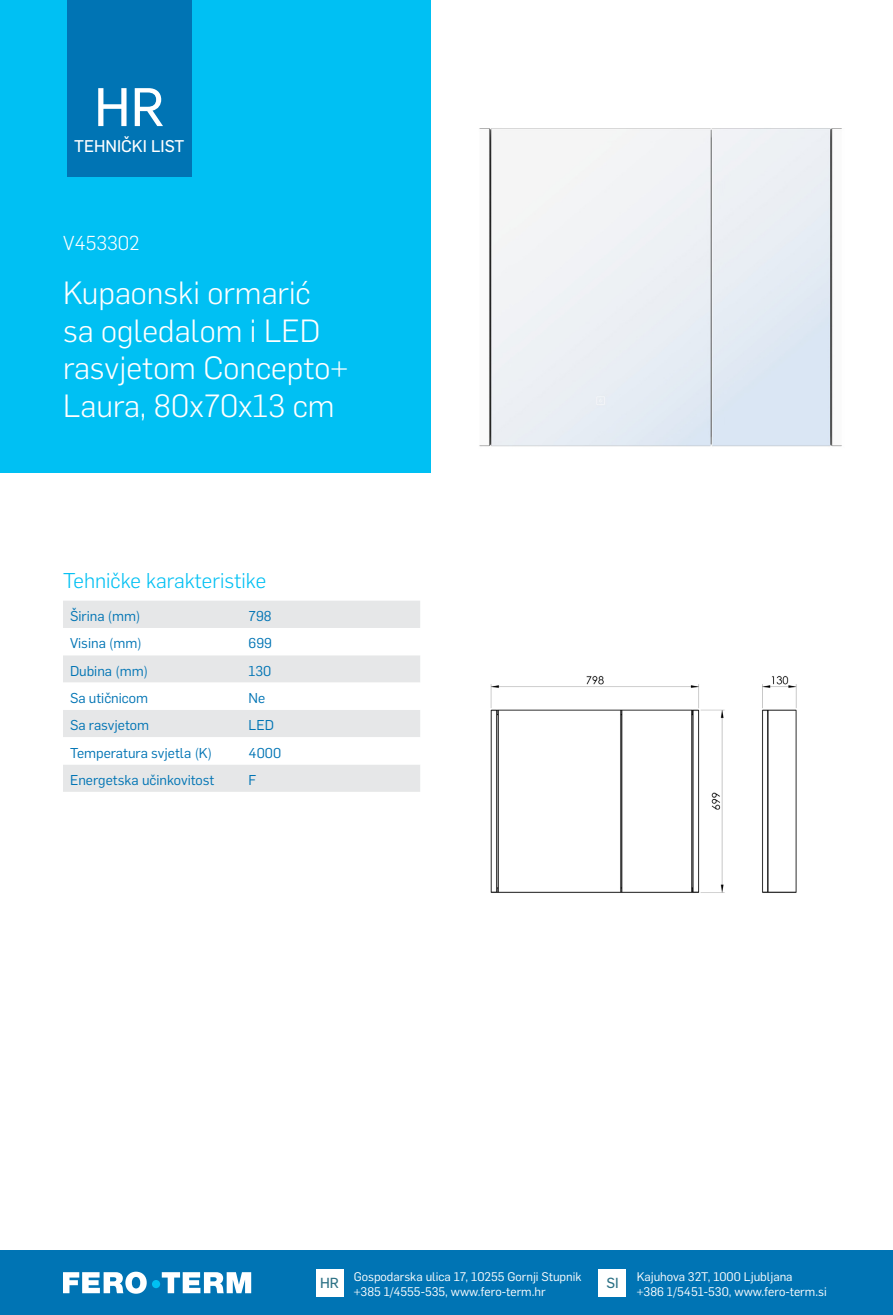
<style>
.page{position:relative;width:893px;height:1315px;background:#fff}
.page>*{position:absolute;margin:0;border:0;box-sizing:border-box;transform-origin:0 0}
.t1{font:53.2px "Flama Basic";color:#fff}
.t2{font:300 31.5px/37.8px "Flama";color:#fff}
.t3{font:300 21px "Flama";color:#00c0f3}
.t4{font:300 19.78px "Flama";color:#fff}
.t5{font:16.62px "Flama Basic";color:#fff}
.t6{font:14.35px "Flama Basic";color:#2c7185}
.t7{font:14px "Flama";color:#0074b4}
.t8{font:12.25px/15.8px "Flama";color:#fff}
</style>
<div class="page">
<div style="left:0;top:1250px;width:893px;height:65px;background:#0074b4"></div>
<div style="left:316px;top:1269px;width:27px;height:27px;background:#fff"></div>
<div style="left:599px;top:1269px;width:27px;height:27px;background:#fff"></div>
<svg style="left:63px;top:1271px;width:188px;height:22px"></svg>
<div style="left:152px;top:1280px;width:8px;height:8px;background:#00c0f3;border-radius:50%"></div>
<img style="left:479px;top:128px;width:363px;height:319px">
<div style="left:0;top:0;width:430px;height:472px;background:#00c0f3"></div>
<div style="left:67px;top:0;width:124px;height:177px;background:#0074b4"></div>
<div style="left:63px;top:601px;width:357px;height:191px;background:#e6e7e8"></div>
<svg style="left:63px;top:628px;width:357px;height:136px"></svg>
<img style="left:490px;top:675px;width:307px;height:218px">
<h1 class="t1" style="left:94px;top:70px;width:72px">HR</h1>
<h3 class="t5" style="left:74px;top:134px;width:112px">TEHNIČKI LIST</h3>
<h3 class="t4" style="left:63px;top:229px;width:78px">V453302</h3>
<h2 class="t2" style="left:63px;top:272px;width:287px">Kupaonski ormarić sa ogledalom i LED rasvjetom Concepto+<br>Laura, 80x70x13 cm</h2>
<h3 class="t3" style="left:63px;top:567px;width:205px">Tehničke karakteristike</h3>
<p class="t7" style="left:70px;top:606px;width:72px">Širina (mm)</p>
<p class="t7" style="left:249px;top:606px;width:25px">798</p>
<p class="t7" style="left:70px;top:633px;width:73px">Visina (mm)</p>
<p class="t7" style="left:249px;top:633px;width:25px">699</p>
<p class="t7" style="left:70px;top:661px;width:80px">Dubina (mm)</p>
<p class="t7" style="left:249px;top:661px;width:24px">130</p>
<p class="t7" style="left:70px;top:688px;width:80px">Sa utičnicom</p>
<p class="t7" style="left:249px;top:688px;width:18px">Ne</p>
<p class="t7" style="left:70px;top:715px;width:81px">Sa rasvjetom</p>
<p class="t7" style="left:249px;top:715px;width:27px">LED</p>
<p class="t7" style="left:70px;top:743px;width:144px">Temperatura svjetla (K)</p>
<p class="t7" style="left:249px;top:743px;width:34px">4000</p>
<p class="t7" style="left:70px;top:770px;width:146px">Energetska učinkovitost</p>
<p class="t7" style="left:249px;top:770px;width:9px">F</p>
<p class="t6" style="left:320px;top:1272px;width:20px">HR</p>
<p class="t8" style="left:637px;top:1267px;width:191px">Kajuhova 32T, 1000 Ljubljana<br>+386 1/5451-530, www.fero-term.si</p>
<p class="t8" style="left:354px;top:1267px;width:229px">Gospodarska ulica 17, 10255 Gornji Stupnik +385 1/4555-535, www.fero-term.hr</p>
<p class="t6" style="left:606px;top:1272px;width:14px">SI</p>
</div>
